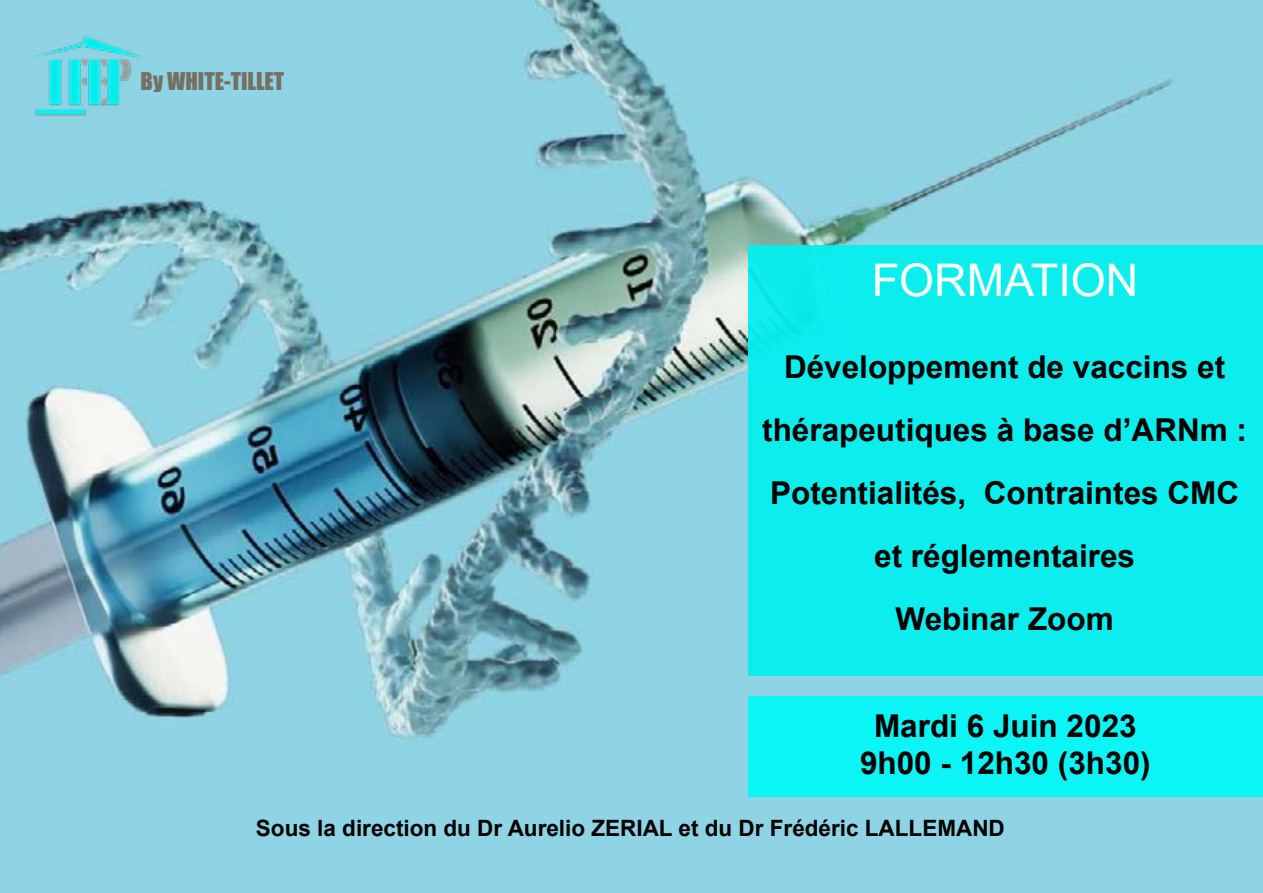
<style>
.page{position:relative;width:1263px;height:893px;background:#fff}
.page>*{position:absolute;margin:0;border:0;box-sizing:border-box;transform-origin:0 0}
.t1{font:45px "Arial";color:#fff}
.t2{font:700 31.5px/63px "Arial";color:#000;text-align:center}
.t3{font:700 22.5px "Arial";color:#000}
.t4{font:22.5px "Impact";color:#766f64}
</style>
<div class="page">
<img style="left:0;top:0;width:1263px;height:893px">
<img style="left:31px;top:34px;width:113px;height:83px">
<div style="left:748px;top:245px;width:514px;height:430px;background:#0cedee"></div>
<div style="left:748px;top:696px;width:515px;height:101px;background:#0cf5f6"></div>
<p class="t4" style="left:141px;top:63px;width:145px">By WHITE-TILLET</p>
<h1 class="t1" style="left:872px;top:249px;width:268px">FORMATION</h1>
<p class="t2" style="left:762px;top:336px;width:486px">Développement de vaccins et thérapeutiques à base d’ARNm :<br>Potentialités, Contraintes CMC et réglementaires<br>Webinar Zoom</p>
<p class="t2" style="left:860px;top:707px;width:292px;line-height:37.8px">Mardi 6 Juin 2023<br>9h00 - 12h30 (3h30)</p>
<p class="t3" style="left:256px;top:812px;width:750px">Sous la direction du Dr Aurelio ZERIAL et du Dr Frédéric LALLEMAND</p>
</div>
